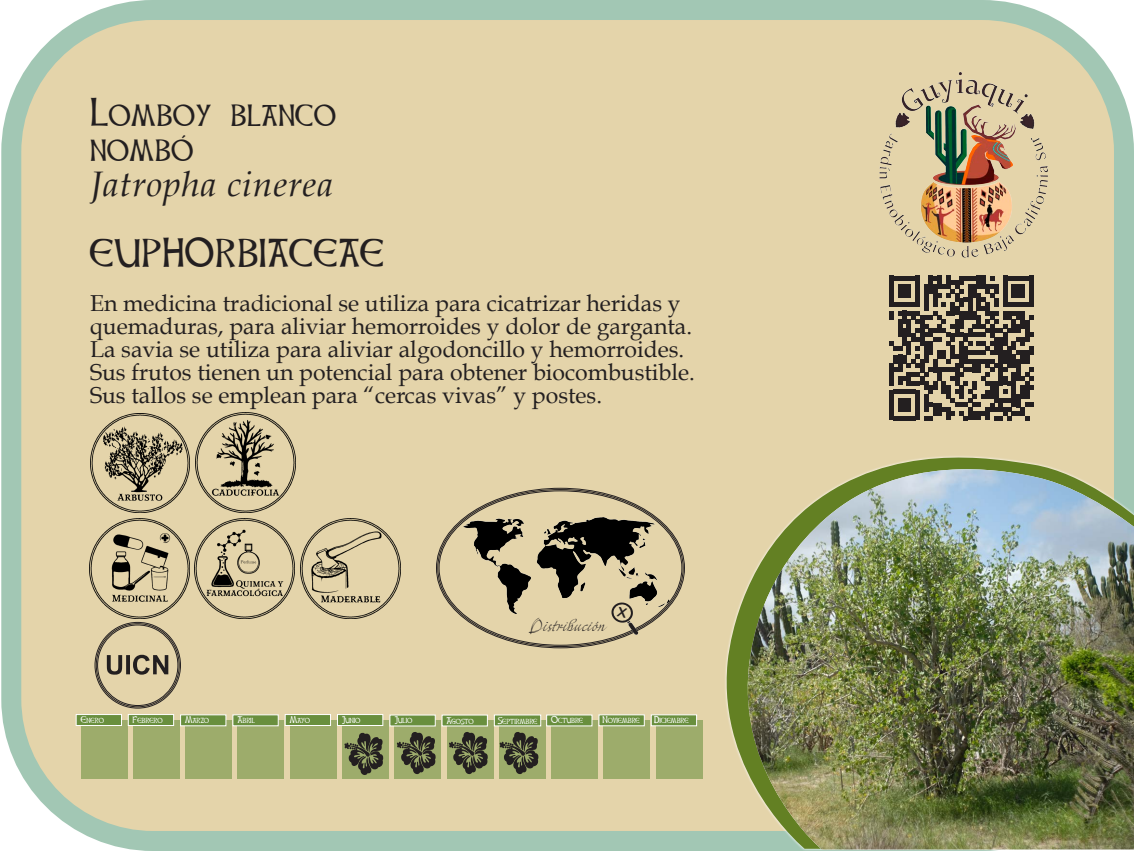
<style>
.page{position:relative;width:1134px;height:851px;background:#fff}
.page>*{position:absolute;margin:0;border:0;box-sizing:border-box;transform-origin:0 0}
.t1{font:35.4px "Celtic Hand";letter-spacing:.025em;color:#231f20}
.t2{font:italic 35.4px "Book Antiqua";letter-spacing:.025em;color:#231f20}
.t3{font:23px "Book Antiqua";color:#231f20}
.t4{font:14.1px "Mayence Premium";color:#231f20}
.t5{font:8.5px "Celtic Hand";color:#fff}
</style>
<div class="page">
<div style="left:11px;top:10px;width:1113px;height:830px;background:#e4d4aa;border-radius:142px"></div>
<div style="left:1px;top:0;width:1133px;height:850px;border:20px solid #a2c7b4;border-radius:142px"></div>
<img style="left:879px;top:72px;width:169px;height:186px">
<svg style="left:394px;top:720px;width:47px;height:58px"></svg>
<div style="left:81px;top:720px;width:47px;height:58px;background:#9dac6b"></div>
<svg style="left:447px;top:720px;width:46px;height:58px"></svg>
<div style="left:133px;top:720px;width:47px;height:58px;background:#9dac6b"></div>
<svg style="left:499px;top:720px;width:47px;height:58px"></svg>
<div style="left:185px;top:720px;width:47px;height:58px;background:#9dac6b"></div>
<div style="left:551px;top:720px;width:47px;height:58px;background:#9dac6b"></div>
<div style="left:237px;top:720px;width:47px;height:58px;background:#9dac6b"></div>
<div style="left:603px;top:720px;width:47px;height:58px;background:#9dac6b"></div>
<div style="left:290px;top:720px;width:47px;height:58px;background:#9dac6b"></div>
<div style="left:656px;top:720px;width:47px;height:58px;background:#9dac6b"></div>
<div style="left:342px;top:720px;width:47px;height:58px;background:linear-gradient(to right,#9dac6b,#9dac6b)"></div>
<div style="left:390px;top:714px;width:45px;height:12px;background:#698f3e;border:1px solid #fff"></div>
<div style="left:76px;top:714px;width:46px;height:11px;background:#698f3e;border:1px solid #fff"></div>
<div style="left:442px;top:714px;width:46px;height:12px;background:#698f3e;border:1px solid #fff"></div>
<div style="left:128px;top:714px;width:46px;height:11px;background:#698f3e;border:1px solid #fff"></div>
<div style="left:494px;top:714px;width:47px;height:12px;background:#698f3e;border:1px solid #fff"></div>
<div style="left:180px;top:714px;width:46px;height:12px;background:#698f3e;border:1px solid #fff"></div>
<div style="left:546px;top:714px;width:46px;height:12px;background:#698f3e;border:1px solid #fff"></div>
<div style="left:233px;top:714px;width:45px;height:12px;background:#698f3e;border:1px solid #fff"></div>
<div style="left:599px;top:714px;width:45px;height:12px;background:#698f3e;border:1px solid #fff"></div>
<div style="left:285px;top:714px;width:46px;height:11px;background:#698f3e;border:1px solid #fff"></div>
<div style="left:651px;top:714px;width:46px;height:12px;background:#698f3e;border:1px solid #fff"></div>
<div style="left:337px;top:714px;width:46px;height:11px;background:#698f3e;border:1px solid #fff"></div>
<svg style="left:499px;top:731px;width:40px;height:43px;background:#636947"></svg>
<svg style="left:397px;top:731px;width:39px;height:43px;background:#626846"></svg>
<svg style="left:449px;top:731px;width:39px;height:43px;background:#626846"></svg>
<svg style="left:344px;top:732px;width:40px;height:43px;background:#636947"></svg>
<img style="left:90px;top:413px;width:100px;height:99px">
<img style="left:89px;top:519px;width:100px;height:99px">
<img style="left:195px;top:519px;width:100px;height:99px">
<img style="left:301px;top:519px;width:99px;height:99px">
<img style="left:195px;top:412px;width:100px;height:100px">
<svg style="left:716px;top:441px;width:418px;height:407px"></svg>
<svg style="left:738px;top:453px;width:396px;height:396px"></svg>
<img style="left:747px;top:469px;width:387px;height:380px">
<div style="left:97px;top:624px;width:81px;height:81px;border:1px solid #231f20;border-radius:50%"></div>
<svg style="left:107px;top:654px;width:61px;height:20px"></svg>
<img style="left:463px;top:517px;width:206px;height:96px">
<svg style="left:889px;top:276px;width:145px;height:144px"></svg>
<svg style="left:610px;top:601px;width:28px;height:34px"></svg>
<p class="t1" style="left:90px;top:90px;width:247px">Lomboy blanco</p>
<p class="t1" style="left:90px;top:126px;width:105px">nombó</p>
<p class="t2" style="left:90px;top:164px;width:244px">Jatropha cinerea</p>
<p class="t1" style="left:90px;top:232px;width:295px">EUPHORBIACEAE</p>
<p class="t3" style="left:90px;top:289px;width:592px">En medicina tradicional se utiliza para cicatrizar heridas y</p>
<p class="t3" style="left:90px;top:312px;width:604px">quemaduras, para aliviar hemorroides y dolor de garganta.</p>
<p class="t3" style="left:90px;top:335px;width:596px">La savia se utiliza para aliviar algodoncillo y hemorroides.</p>
<p class="t3" style="left:90px;top:358px;width:606px">Sus frutos tienen un potencial para obtener biocombustible.</p>
<p class="t3" style="left:90px;top:381px;width:514px">Sus tallos se emplean para “cercas vivas” y postes.</p>
<p class="t4" style="left:530px;top:617px;width:77px">Distribución</p>
<p class="t5" style="left:81px;top:714px;width:24px">Enero</p>
<p class="t5" style="left:133px;top:714px;width:31px">Febrero</p>
<p class="t5" style="left:185px;top:714px;width:26px">Marzo</p>
<p class="t5" style="left:238px;top:714px;width:19px">Abril</p>
<p class="t5" style="left:290px;top:714px;width:22px">Mayo</p>
<p class="t5" style="left:342px;top:714px;width:20px">Junio</p>
<p class="t5" style="left:395px;top:714px;width:19px">Julio</p>
<p class="t5" style="left:446px;top:715px;width:29px">Agosto</p>
<p class="t5" style="left:498px;top:715px;width:41px">Septirmbre</p>
<p class="t5" style="left:551px;top:714px;width:33px">Octubre</p>
<p class="t5" style="left:603px;top:714px;width:39px">Noviembre</p>
<p class="t5" style="left:654px;top:714px;width:36px">Diciembre</p>
</div>
